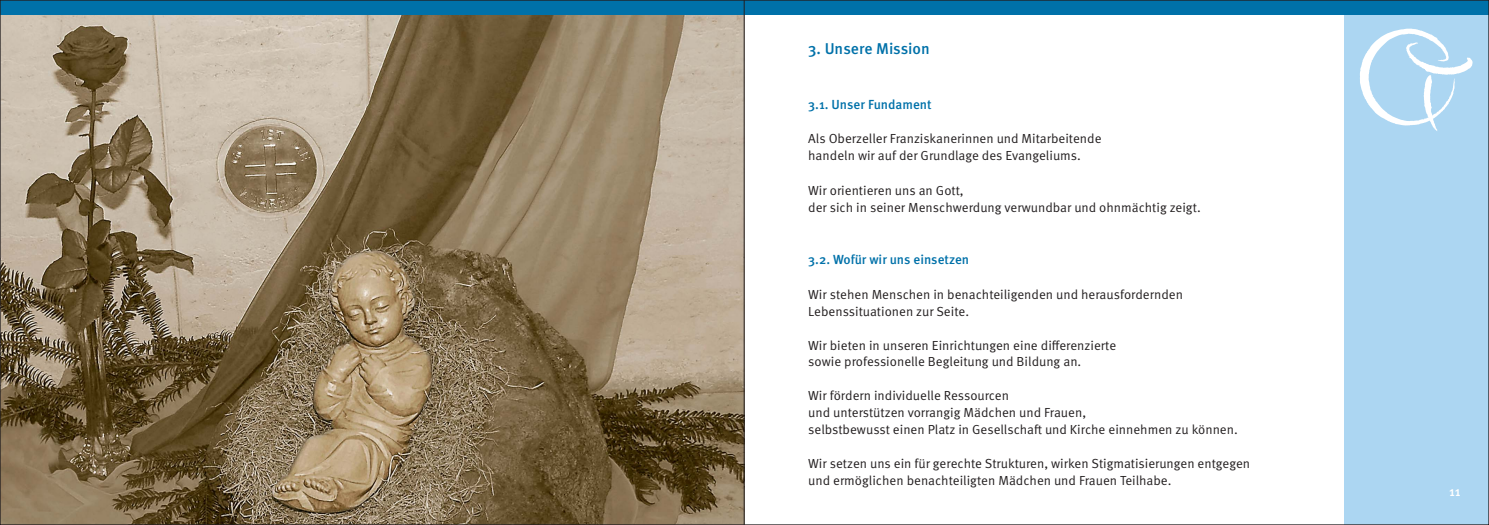
<style>
.page{position:relative;width:1489px;height:525px;background:#fff}
.page>*{position:absolute;margin:0;border:0;box-sizing:border-box;transform-origin:0 0}
.t1{font:500 15.62px "Meta OT";color:#0071a9}
.t2{font:13.12px/16.9px "Meta OT Norm";color:#231f20}
.t3{font:500 13.12px "Meta OT";color:#0071a9}
.t4{font:500 13.12px "Meta OT";color:#fff}
</style>
<div class="page">
<div style="left:1344px;top:15px;width:144px;height:509px;background:#acd6f2"></div>
<svg style="left:1360px;top:28px;width:112px;height:103px"></svg>
<img style="left:2px;top:14px;width:741px;height:508px">
<div style="left:0;top:0;width:1488px;height:14px;background:#0071a9"></div>
<hr style="left:743px;top:0;width:1px;height:524px;background:#231f20">
<p class="t1" style="left:808px;top:43px;width:123px">3. Unsere Mission</p>
<p class="t3" style="left:808px;top:99px;width:125px">3.1. Unser Fundament</p>
<p class="t2" style="left:808px;top:132px;width:295px">Als Oberzeller Franziskanerinnen und Mitarbeitende handeln wir auf der Grundlage des Evangeliums.</p>
<p class="t2" style="left:808px;top:184px;width:394px">Wir orientieren uns an Gott,<br>der sich in seiner Menschwerdung verwundbar und ohnmächtig zeigt.</p>
<p class="t3" style="left:808px;top:254px;width:162px">3.2. Wofür wir uns einsetzen</p>
<p class="t2" style="left:808px;top:287px;width:376px">Wir stehen Menschen in benachteiligenden und herausfordernden<br>Lebenssituationen zur Seite.</p>
<p class="t2" style="left:808px;top:338px;width:309px">Wir bieten in unseren Einrichtungen eine differenzierte sowie professionelle Begleitung und Bildung an.</p>
<p class="t2" style="left:808px;top:388px;width:431px">Wir fördern individuelle Ressourcen<br>und unterstützen vorrangig Mädchen und Frauen,<br>selbstbewusst einen Platz in Gesellschaft und Kirche einnehmen zu können.</p>
<p class="t2" style="left:808px;top:456px;width:443px">Wir setzen uns ein für gerechte Strukturen, wirken Stigmatisierungen entgegen und ermöglichen benachteiligten Mädchen und Frauen Teilhabe.</p>
<p class="t4" style="left:1448px;top:486px;width:13px">11</p>
</div>
